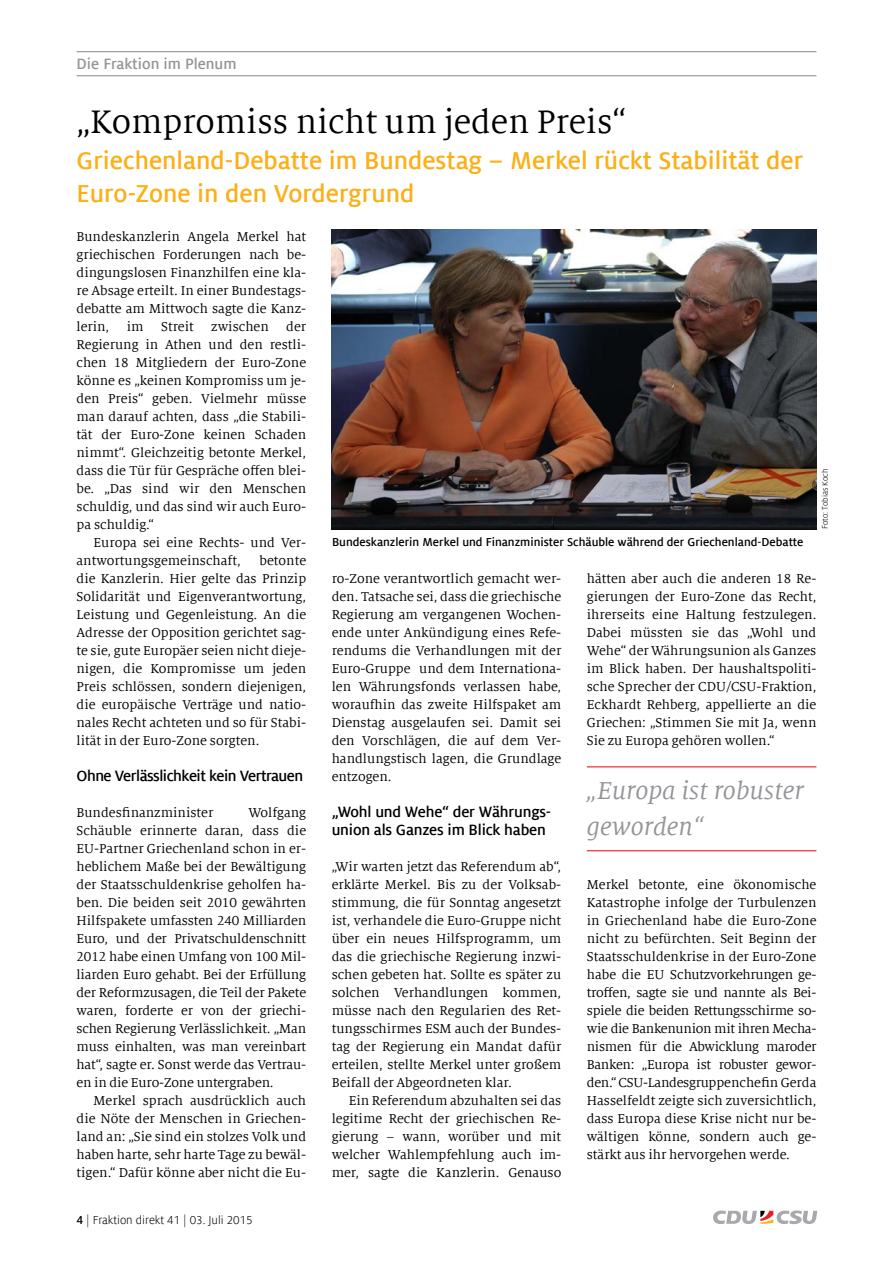
<style>
.page{position:relative;width:893px;height:1263px;background:#fff}
.page>*{position:absolute;margin:0;border:0;box-sizing:border-box;transform-origin:0 0}
.t1{font:36px "Milo Serif Offc";color:#000}
.t2{font:700 27px/33px "Milo Sans Offc";color:#fcaf17}
.t3{font:italic 27px/36px "Milo Serif Offc";color:#939598}
.t4{font:700 16.5px/18px "Milo Sans Offc";letter-spacing:-.01em;color:#000}
.t5{font:700 16.5px "Milo Sans Offc";letter-spacing:-.03em;color:#000}
.t6{font:700 16.5px "Milo Sans Offc";color:#939598}
.t7{font:14.25px/18px "Milo Serif Offc";color:#000;text-align:justify}
.t8{font:700 12.75px "Milo Sans Offc";color:#000}
.t9{font:12.75px "Milo Sans Offc";color:#000}
.t10{font:9px "Milo Sans Offc";color:#000}
.s1{font-weight:700}
</style>
<div class="page">
<svg style="left:713px;top:1210px;width:104px;height:14px"></svg>
<hr style="left:77px;top:51px;width:739px;height:1px;background:#939598">
<hr style="left:77px;top:75px;width:739px;height:1px;background:#939598">
<hr style="left:587px;top:766px;width:229px;height:1px;background:#ed1d24">
<hr style="left:587px;top:850px;width:229px;height:1px;background:#ed1d24">
<img style="left:332px;top:230px;width:484px;height:299px">
<p class="t6" style="left:77px;top:55px;width:161px">Die Fraktion im Plenum</p>
<h1 class="t1" style="left:77px;top:103px;width:551px">„Kompromiss nicht um jeden Preis“</h1>
<h2 class="t2" style="left:77px;top:144px;width:728px">Griechenland-Debatte im Bundestag – Merkel rückt Stabilität der<br>Euro-Zone in den Vordergrund</h2>
<p class="t7" style="left:77px;top:228px;width:231px">Bundeskanzlerin Angela Merkel hat griechischen Forderungen nach be&shy;dingungslosen Finanzhilfen eine kla&shy;re Absage erteilt. In einer Bundestags&shy;debatte am Mittwoch sagte die Kanz&shy;lerin, im Streit zwischen der Regierung in Athen und den restli&shy;chen 18 Mitgliedern der Euro-Zone könne es „keinen Kompromiss um je&shy;den Preis“ geben. Vielmehr müsse man darauf achten, dass „die Stabili&shy;tät der Euro-Zone keinen Schaden nimmt“. Gleichzeitig betonte Merkel, dass die Tür für Gespräche offen blei&shy;be. „Das sind wir den Menschen schuldig, und das sind wir auch Euro&shy;pa schuldig.“</p>
<p class="t7" style="left:77px;top:534px;width:231px;text-indent:17px">Europa sei eine Rechts- und Ver&shy;antwortungsgemeinschaft,</p>
<p class="t7" style="left:77px;top:552px;width:231px;text-indent:183px">betonte die Kanzlerin. Hier gelte das Prinzip Solidarität und Eigenverantwortung, Leistung und Gegenleistung. An die Adresse der Opposition gerichtet sag&shy;te sie, gute Europäer seien nicht dieje&shy;nigen, die Kompromisse um jeden Preis schlössen, sondern diejenigen, die europäische Verträge und natio&shy;nales Recht achteten und so für Stabi&shy;lität in der Euro-Zone sorgten.</p>
<p class="t5" style="left:77px;top:767px;width:228px">Ohne Verlässlichkeit kein Vertrauen</p>
<p class="t7" style="left:77px;top:804px;width:138px">Bundesfinanzminister</p>
<p class="t7" style="left:77px;top:804px;width:231px;text-indent:172px">Wolfgang Schäuble erinnerte daran, dass die EU-Partner Griechenland schon in er&shy;heblichem Maße bei der Bewältigung der Staatsschuldenkrise geholfen ha&shy;ben. Die beiden seit 2010 gewährten Hilfspakete umfassten 240 Milliarden Euro, und der Privatschuldenschnitt 2012 habe einen Umfang von 100 Mil&shy;liarden Euro gehabt. Bei der Erfüllung der Reformzusagen, die Teil der Pakete waren, forderte er von der griechi&shy;schen Regierung Verlässlichkeit. „Man muss einhalten, was man vereinbart hat“, sagte er. Sonst werde das Vertrau&shy;en in die Euro-Zone untergraben.</p>
<p class="t7" style="left:77px;top:1092px;width:231px;text-indent:17px">Merkel sprach ausdrücklich auch die Nöte der Menschen in Griechen&shy;land an: „Sie sind ein stolzes Volk und haben harte, sehr harte Tage zu bewäl&shy;tigen.“ Dafür könne aber nicht die Eu-</p>
<p class="t9" style="left:77px;top:1213px;width:178px"><span class="s1">4</span> | Fraktion direkt 41 | 03. Juli 2015</p>
<p class="t8" style="left:332px;top:535px;width:473px">Bundeskanzlerin Merkel und Finanzminister Schäuble während der Griechenland-Debatte</p>
<p class="t10" style="left:820px;top:529px;width:63px;rotate:-90deg">Foto: Tobias Koch</p>
<p class="t7" style="left:332px;top:570px;width:231px">ro-Zone verantwortlich gemacht wer&shy;den. Tatsache sei, dass die griechische Regierung am vergangenen Wochen&shy;ende unter Ankündigung eines Refe&shy;rendums die Verhandlungen mit der Euro-Gruppe und dem Internationa&shy;len Währungsfonds verlassen habe, woraufhin das zweite Hilfspaket am Dienstag ausgelaufen sei. Damit sei den Vorschlägen, die auf dem Ver&shy;handlungstisch lagen, die Grundlage entzogen.</p>
<p class="t4" style="left:332px;top:803px;width:221px">„Wohl und Wehe“ der Währungs&shy;union als Ganzes im Blick haben</p>
<p class="t7" style="left:332px;top:858px;width:231px">„Wir warten jetzt das Referendum ab“, erklärte Merkel. Bis zu der Volksab&shy;stimmung, die für Sonntag angesetzt ist, verhandele die Euro-Gruppe nicht über ein neues Hilfsprogramm, um das die griechische Regierung inzwi&shy;schen gebeten hat. Sollte es später zu solchen Verhandlungen kommen, müsse nach den Regularien des Ret&shy;tungsschirmes ESM auch der Bundes&shy;tag der Regierung ein Mandat dafür erteilen, stellte Merkel unter großem Beifall der Abgeordneten klar.</p>
<p class="t7" style="left:332px;top:1092px;width:231px;text-indent:17px">Ein Referendum abzuhalten sei das legitime Recht der griechischen Re&shy;gierung – wann, worüber und mit welcher Wahlempfehlung auch im&shy;mer, sagte die Kanzlerin. Genauso</p>
<p class="t7" style="left:587px;top:570px;width:231px">hätten aber auch die anderen 18 Re&shy;gierungen der Euro-Zone das Recht, ihrerseits eine Haltung festzulegen.<br>Dabei müssten sie das „Wohl und Wehe“ der Währungsunion als Ganzes im Blick haben. Der haushaltspoliti&shy;sche Sprecher der CDU/CSU-Fraktion, Eckhardt Rehberg, appellierte an die Griechen: „Stimmen Sie mit Ja, wenn Sie zu Europa gehören wollen.“</p>
<h2 class="t3" style="left:587px;top:773px;width:219px">„Europa ist robuster geworden“</h2>
<p class="t7" style="left:587px;top:876px;width:231px">Merkel betonte, eine ökonomische Katastrophe infolge der Turbulenzen in Griechenland habe die Euro-Zone nicht zu befürchten. Seit Beginn der Staatsschuldenkrise in der Euro-Zone habe die EU Schutzvorkehrungen ge&shy;troffen, sagte sie und nannte als Bei&shy;spiele die beiden Rettungsschirme so&shy;wie die Bankenunion mit ihren Mecha&shy;nismen für die Abwicklung maroder Banken: „Europa ist robuster gewor&shy;den.“ CSU-Landesgruppenchefin Gerda Hasselfeldt zeigte sich zuversichtlich, dass Europa diese Krise nicht nur be&shy;wältigen könne, sondern auch ge&shy;stärkt aus ihr hervorgehen werde.</p>
</div>
